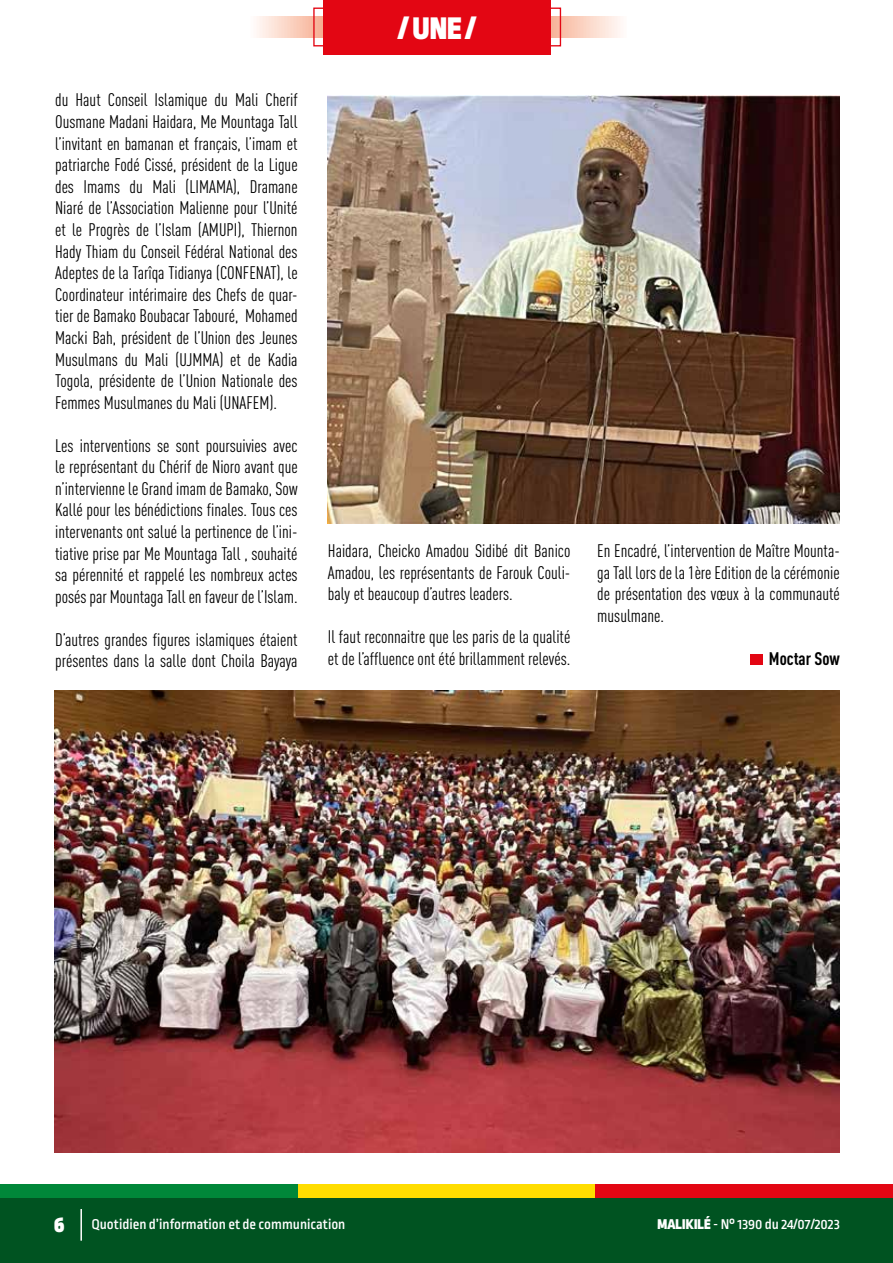
<style>
.page{position:relative;width:893px;height:1263px;background:#fff}
.page>*{position:absolute;margin:0;border:0;box-sizing:border-box;transform-origin:0 0}
.t1{font:900 33px "Ropa Sans Pro";color:#fff}
.t2{font:condensed 18px/21.6px "DIN Pro";color:#000;text-align:justify}
.t3{font:700 condensed 18px "DIN Pro";color:#000}
.t4{font:500 15px "Ropa Sans Pro";color:#fff}
.s1{font-weight:900;font-size:24px}
.s2{font-weight:900}
</style>
<div class="page">
<div style="left:0;top:1184px;width:298px;height:17px;background:#008739"></div>
<div style="left:298px;top:1184px;width:297px;height:17px;background:#fd0"></div>
<div style="left:595px;top:1184px;width:298px;height:17px;background:#e30613"></div>
<div style="left:0;top:1198px;width:893px;height:65px;background:#005321"></div>
<hr style="left:80px;top:1209px;width:2px;height:32px;background:#fff">
<svg style="left:257px;top:16px;width:364px;height:22px;background:#fad3c3"></svg>
<div style="left:324px;top:0;width:227px;height:54px;background:#e30613"></div>
<div style="left:313px;top:8px;width:248px;height:38px;border:1px solid #e30613"></div>
<div style="left:750px;top:654px;width:12px;height:11px;background:#e30613"></div>
<img style="left:54px;top:690px;width:786px;height:462px">
<img style="left:328px;top:95px;width:512px;height:428px">
<p class="t2" style="left:55px;top:88px;width:244px">du Haut Conseil Islamique du Mali Cherif Ousmane Madani Haidara, Me Mountaga Tall l’invitant en bamanan et français, l’imam et patriarche Fodé Cissé, président de la Ligue des Imams du Mali (LIMAMA), Dramane Niaré de l’Association Malienne pour l’Unité et le Progrès de l’Islam (AMUPI), Thiernon Hady Thiam du Conseil Fédéral National des Adeptes de la Tarîqa Tidianya (CONFENAT), le Coordinateur intérimaire des Chefs de quar&shy;tier de Bamako Boubacar Tabouré, Mohamed Macki Bah, président de l’Union des Jeunes Musulmans du Mali (UJMMA) et de Kadia Togola, présidente de l’Union Nationale des Femmes Musulmanes du Mali (UNAFEM).</p>
<p class="t2" style="left:55px;top:433px;width:244px">Les interventions se sont poursuivies avec le représentant du Chérif de Nioro avant que n’intervienne le Grand imam de Bamako, Sow Kallé pour les bénédictions finales. Tous ces intervenants ont salué la pertinence de l’ini&shy;tiative prise par Me Mountaga Tall , souhaité sa pérennité et rappelé les nombreux actes posés par Mountaga Tall en faveur de l’Islam.</p>
<p class="t2" style="left:55px;top:627px;width:244px">D’autres grandes figures islamiques étaient présentes dans la salle dont Choila Bayaya</p>
<h1 class="t1" style="left:398px;top:9px;width:80px">/ UNE /</h1>
<p class="t2" style="left:328px;top:539px;width:244px">Haidara, Cheicko Amadou Sidibé dit Banico Amadou, les représentants de Farouk Couli&shy;baly et beaucoup d’autres leaders.</p>
<p class="t2" style="left:328px;top:625px;width:244px">Il faut reconnaitre que les paris de la qualité et de l’affluence ont été brillamment relevés.</p>
<p class="t2" style="left:597px;top:539px;width:244px">En Encadré, l’intervention de Maître Mounta&shy;ga Tall lors de la 1ère Edition de la cérémonie de présentation des vœux à la communauté musulmane.</p>
<p class="t3" style="left:769px;top:645px;width:72px">Moctar Sow</p>
<p class="t4" style="left:54px;top:1216px;width:293px"><span class="s1">6</span> Quotidien d’information et de communication</p>
<p class="t4" style="left:657px;top:1216px;width:184px"><span class="s2">MALIKILÉ</span> - N° 1390 du 24/07/2023</p>
</div>
